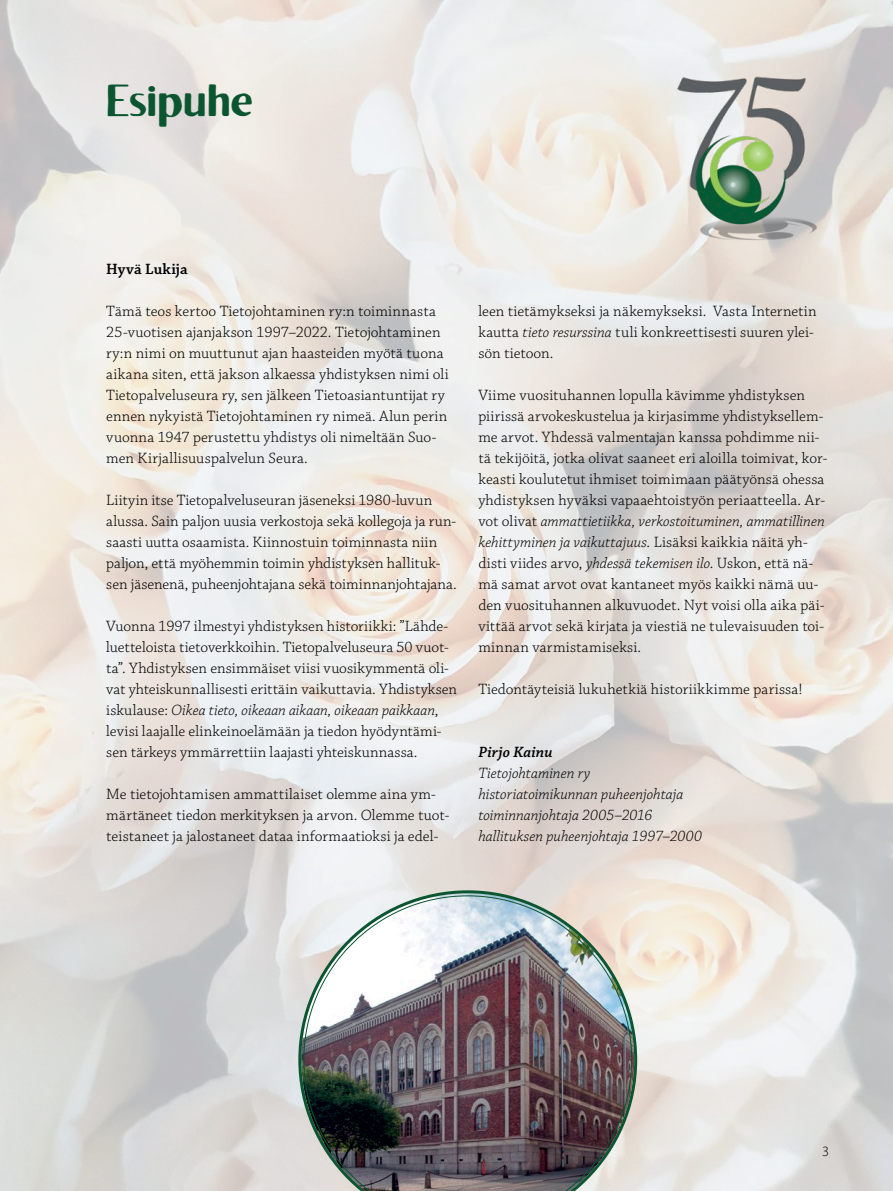
<style>
.page{position:relative;width:893px;height:1191px;background:#fff}
.page>*{position:absolute;margin:0;border:0;box-sizing:border-box;transform-origin:0 0}
.Otsikko{font:700 45px "Brixton Sans TC";letter-spacing:.015em;color:#0b5631}
.LEIPIS{font:300 15.75px/21px "Chaparral Pro";letter-spacing:.005em;color:#000}
.LEIPIS-2{font:italic 300 15.75px "Chaparral Pro";color:#000}
.LEIPIS-3{font:600 15.75px "Chaparral Pro";letter-spacing:.01em;color:#000}
.LEIPIS-4{font:italic 600 15.75px "Chaparral Pro";letter-spacing:.01em;color:#000}
.t1{font:300 14.25px "Myriad Pro";color:#000}
.s1{font-style:italic}
</style>
<div class="page">
<img style="left:0;top:0;width:893px;height:1191px">
<svg style="left:298px;top:890px;width:339px;height:301px;background:#c8cdc5"></svg>
<img style="left:303px;top:895px;width:329px;height:296px">
<img style="left:663px;top:64px;width:166px;height:191px">
<p class="Otsikko" style="left:106px;top:75px;width:148px">Esipuhe</p>
<p class="LEIPIS-3" style="left:106px;top:260px;width:83px">Hyvä Lukija</p>
<p class="LEIPIS" style="left:106px;top:301px;width:344px">Tämä teos kertoo Tietojohtaminen ry:n toiminnasta 25-vuotisen ajanjakson 1997–2022. Tietojohtaminen ry:n nimi on muuttunut ajan haasteiden myötä tuona aikana siten, että jakson alkaessa yhdistyksen nimi oli Tietopalveluseura ry, sen jälkeen Tietoasiantuntijat ry ennen nykyistä Tietojohtaminen ry nimeä. Alun perin vuonna 1947 perustettu yhdistys oli nimeltään Suo&shy;men Kirjallisuuspalvelun Seura.</p>
<p class="LEIPIS" style="left:106px;top:490px;width:352px">Liityin itse Tietopalveluseuran jäseneksi 1980-luvun alussa. Sain paljon uusia verkostoja sekä kollegoja ja run&shy;saasti uutta osaamista. Kiinnostuin toiminnasta niin paljon, että myöhemmin toimin yhdistyksen hallituk&shy;sen jäsenenä, puheenjohtajana sekä toiminnanjohtajana.</p>
<p class="LEIPIS" style="left:106px;top:616px;width:352px">Vuonna 1997 ilmestyi yhdistyksen historiikki: ”Lähde&shy;luetteloista tietoverkkoihin. Tietopalveluseura 50 vuot&shy;ta”. Yhdistyksen ensimmäiset viisi vuosikymmentä oli&shy;vat yhteiskunnallisesti erittäin vaikuttavia. Yhdistyksen iskulause: <span class="s1">Oikea tieto, oikeaan aikaan, oikeaan paikkaan</span>, levisi laajalle elinkeinoelämään ja tiedon hyödyntämi&shy;sen tärkeys ymmärrettiin laajasti yhteiskunnassa.</p>
<p class="LEIPIS" style="left:106px;top:784px;width:345px">Me tietojohtamisen ammattilaiset olemme aina ym&shy;märtäneet tiedon merkityksen ja arvon. Olemme tuot&shy;teistaneet ja jalostaneet dataa informaatioksi ja edel-</p>
<p class="LEIPIS" style="left:478px;top:301px;width:340px">leen tietämykseksi ja näkemykseksi. Vasta Internetin kautta <span class="s1">tieto resurssina</span> tuli konkreettisesti suuren ylei&shy;sön tietoon.</p>
<p class="LEIPIS" style="left:478px;top:385px;width:351px">Viime vuosituhannen lopulla kävimme yhdistyksen piirissä arvokeskustelua ja kirjasimme yhdistyksellem&shy;me arvot. Yhdessä valmentajan kanssa pohdimme nii&shy;tä tekijöitä, jotka olivat saaneet eri aloilla toimivat, kor&shy;keasti koulutetut ihmiset toimimaan päätyönsä ohessa yhdistyksen hyväksi vapaaehtoistyön periaatteella. Ar&shy;vot olivat <span class="s1">ammattietiikka, verkostoituminen, ammatillinen kehittyminen ja vaikuttajuus</span>. Lisäksi kaikkia näitä yh&shy;disti viides arvo, <span class="s1">yhdessä tekemisen ilo</span>. Uskon, että nä&shy;mä samat arvot ovat kantaneet myös kaikki nämä uu&shy;den vuosituhannen alkuvuodet. Nyt voisi olla aika päi&shy;vittää arvot sekä kirjata ja viestiä ne tulevaisuuden toi&shy;minnan varmistamiseksi.</p>
<p class="LEIPIS" style="left:478px;top:679px;width:326px">Tiedontäyteisiä lukuhetkiä historiikkimme parissa!</p>
<p class="LEIPIS-4" style="left:478px;top:743px;width:76px">Pirjo Kainu</p>
<p class="LEIPIS-2" style="left:478px;top:764px;width:113px">Tietojohtaminen ry</p>
<p class="LEIPIS-2" style="left:478px;top:785px;width:207px">historiatoimikunnan puheenjohtaja</p>
<p class="LEIPIS-2" style="left:478px;top:806px;width:175px">toiminnanjohtaja 2005–2016</p>
<p class="LEIPIS-2" style="left:478px;top:827px;width:225px">hallituksen puheenjohtaja 1997–2000</p>
<p class="t1" style="left:822px;top:1143px;width:8px">3</p>
</div>
